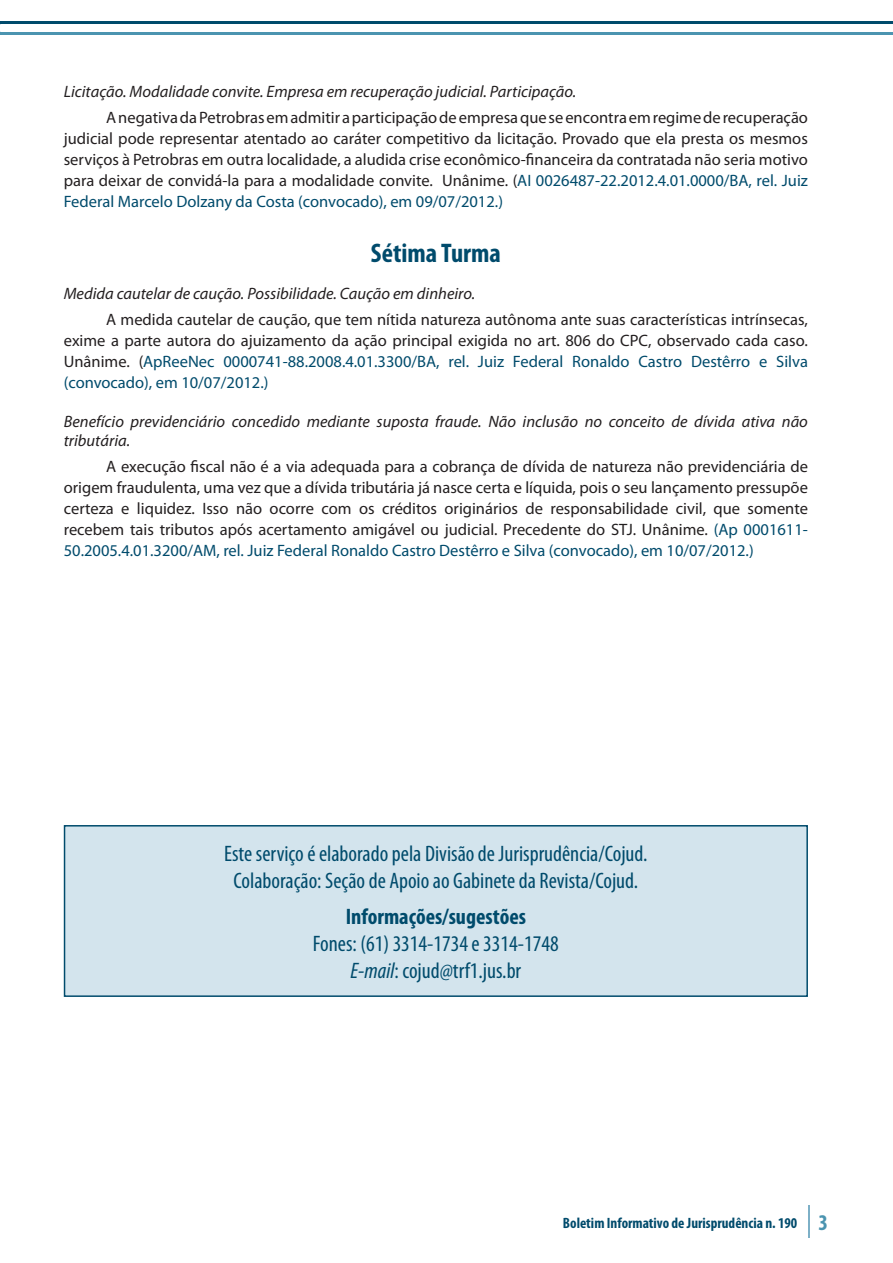
<style>
.page{position:relative;width:893px;height:1263px;background:#fff}
.page>*{position:absolute;margin:0;border:0;box-sizing:border-box;transform-origin:0 0}
.TÍTULO{font:700 condensed 27px "Myriad Pro";color:#004b6c}
.Título_SEÇÕES_e_TURM{font:condensed 22.5px "Myriad Pro";color:#004b6c}
.t1{font:700 condensed 22.5px "Myriad Pro";color:#004b6c}
.t2{font:700 condensed 22.5px "Myriad Pro";color:#4b94b0}
.Texto_EMENTA{font:16.5px/21px "Myriad Pro";color:#231f20;text-align:justify}
.Cabeça_EMENTA{font:italic 16.5px/19.8px "Myriad Pro";color:#231f20}
.t3{font:700 condensed 15px "Myriad Pro";color:#004b6c}
.s1{color:#004b6c}
.s2{font-style:italic}
</style>
<div class="page">
<hr style="left:0;top:32px;width:893px;height:3px;background:#4b94b0">
<hr style="left:0;top:21px;width:893px;height:3px;background:#004b6c">
<hr style="left:808px;top:1205px;width:2px;height:33px;background:#7db0c7">
<div style="left:65px;top:826px;width:742px;height:170px;background:#d3e4ed"></div>
<div style="left:64px;top:825px;width:744px;height:172px;border:1px solid #004b6c"></div>
<p class="Cabeça_EMENTA" style="left:64px;top:82px;width:514px">Licitação. Modalidade convite. Empresa em recuperação judicial. Participação.</p>
<p class="Texto_EMENTA" style="left:64px;top:106px;width:746px;text-indent:43px">A negativa da Petrobras em admitir a participação de empresa que se encontra em regime de recuperação judicial pode representar atentado ao caráter competitivo da licitação. Provado que ela presta os mesmos serviços à Petrobras em outra localidade, a aludida crise econômico-financeira da contratada não seria motivo para deixar de convidá-la para a modalidade convite. Unânime. (<span class="s1">AI 0026487-22.2012.4.01.0000/BA, rel. Juiz Federal Marcelo Dolzany da Costa (convocado), em 09/07/2012.)</span></p>
<p class="TÍTULO" style="left:371px;top:237px;width:132px">Sétima Turma</p>
<p class="Cabeça_EMENTA" style="left:64px;top:284px;width:413px">Medida cautelar de caução. Possibilidade. Caução em dinheiro.</p>
<p class="Texto_EMENTA" style="left:64px;top:308px;width:746px;text-indent:43px">A medida cautelar de caução, que tem nítida natureza autônoma ante suas características intrínsecas, exime a parte autora do ajuizamento da ação principal exigida no art. 806 do CPC, observado cada caso.<br>Unânime. (<span class="s1">ApReeNec 0000741-88.2008.4.01.3300/BA, rel. Juiz Federal Ronaldo Castro Destêrro e Silva (convocado), em 10/07/2012.)</span></p>
<p class="Cabeça_EMENTA" style="left:64px;top:411px;width:746px">Benefício previdenciário concedido mediante suposta fraude. Não inclusão no conceito de dívida ativa não tributária.</p>
<p class="Texto_EMENTA" style="left:64px;top:455px;width:746px;text-indent:43px">A execução fiscal não é a via adequada para a cobrança de dívida de natureza não previdenciária de origem fraudulenta, uma vez que a dívida tributária já nasce certa e líquida, pois o seu lançamento pressupõe certeza e liquidez. Isso não ocorre com os créditos originários de responsabilidade civil, que somente recebem tais tributos após acertamento amigável ou judicial. Precedente do STJ. Unânime. <span class="s1">(Ap 0001611- 50.2005.4.01.3200/AM, rel. Juiz Federal Ronaldo Castro Destêrro e Silva (convocado), em 10/07/2012.)</span></p>
<p class="Título_SEÇÕES_e_TURM" style="left:224px;top:840px;width:425px">Este serviço é elaborado pela Divisão de Jurisprudência/Cojud.</p>
<p class="Título_SEÇÕES_e_TURM" style="left:233px;top:867px;width:406px">Colaboração: Seção de Apoio ao Gabinete da Revista/Cojud.</p>
<p class="t1" style="left:346px;top:902px;width:182px">Informações/sugestões</p>
<p class="Título_SEÇÕES_e_TURM" style="left:313px;top:929px;width:247px">Fones: (61) 3314-1734 e 3314-1748</p>
<p class="Título_SEÇÕES_e_TURM" style="left:350px;top:956px;width:172px"><span class="s2">E-mail</span>: cojud@trf1.jus.br</p>
<p class="t3" style="left:563px;top:1213px;width:236px">Boletim Informativo de Jurisprudência n. 190</p>
<p class="t2" style="left:819px;top:1209px;width:11px">3</p>
</div>
